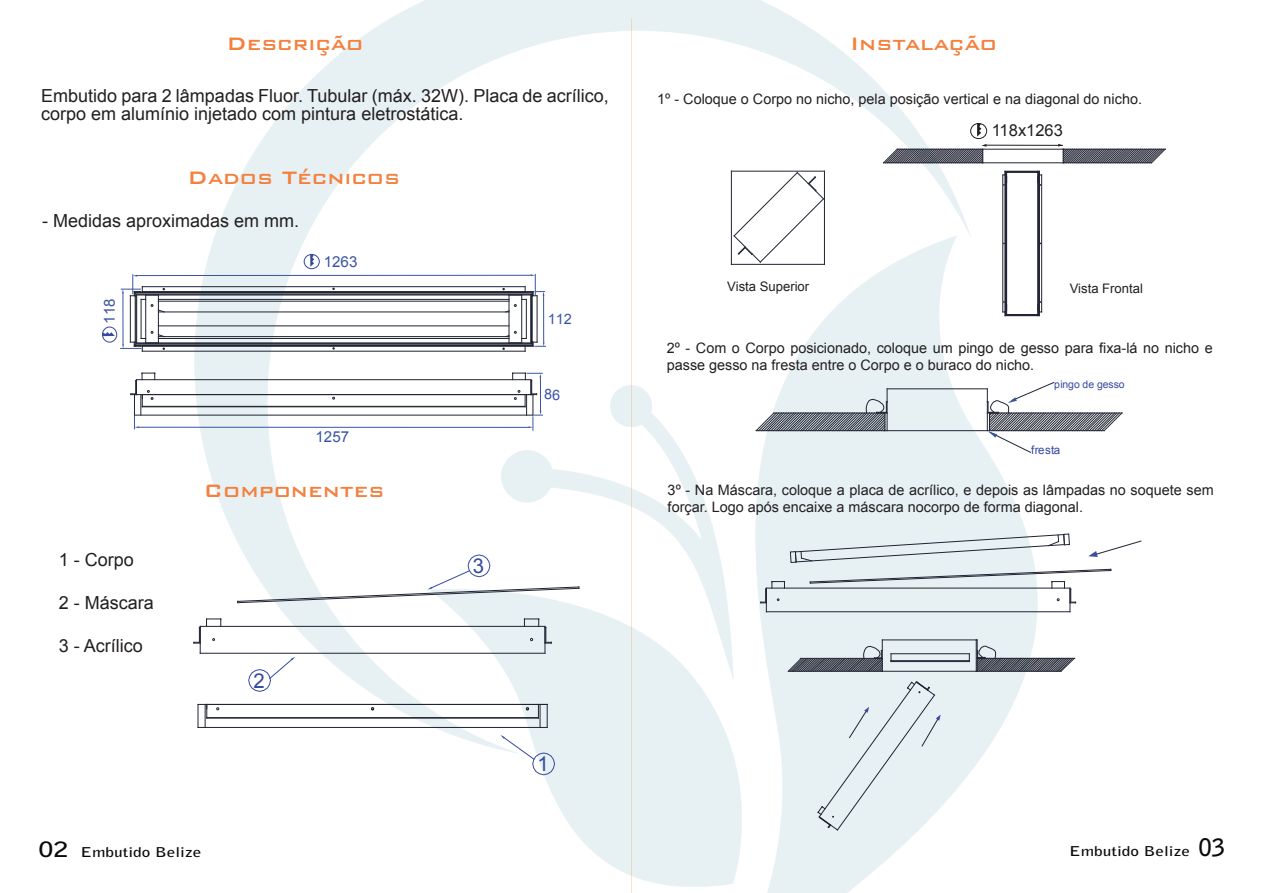
<style>
.page{position:relative;width:1263px;height:893px;background:#fff}
.page>*{position:absolute;margin:0;border:0;box-sizing:border-box;transform-origin:0 0}
.t1{font:500 24px "Bank Gothic BT";color:#f4803d}
.t2{font:20.4px "Arial";color:#354a9f}
.t3{font:18px/18px "Arial";color:#231f20}
.t4{font:16.5px "Arial";color:#231f20}
.t5{font:15.15px "Arial";color:#3a54a4}
.t6{font:14.85px "Arial";letter-spacing:-.005em;color:#0b090c}
.t7{font:14.4px/17.2px "Arial";color:#231f20}
.t8{font:700 13.5px "Bell Gothic Std";color:#0c090d;scale:1.28 1}
.t9{font:13.05px "Arial";color:#231f20}
.t10{font:11.55px "Arial";color:#354a9f}
.t11{font:10.5px "Arial";letter-spacing:-.005em;color:#354a9f}
.s1{font-size:21px}
.s2{font-size:24px;color:#0b090d}
</style>
<div class="page">
<img style="left:194px;top:0;width:844px;height:893px">
<svg style="left:500px;top:735px;width:55px;height:40px"></svg>
<svg style="left:248px;top:657px;width:47px;height:35px"></svg>
<hr style="left:985px;top:145px;width:77px;height:1px;background:#231f20">
<div style="left:970px;top:123px;width:17px;height:16px;border:1px solid #231f20;border-radius:50%"></div>
<svg style="left:977px;top:124px;width:4px;height:13px"></svg>
<svg style="left:734px;top:172px;width:90px;height:91px"></svg>
<hr style="left:731px;top:171px;width:1px;height:93px;background:#202432">
<hr style="left:731px;top:171px;width:93px;height:1px;background:#202432">
<hr style="left:824px;top:171px;width:1px;height:93px;background:#202432">
<hr style="left:731px;top:264px;width:93px;height:1px;background:#202432">
<svg style="left:883px;top:144px;width:103px;height:19px"></svg>
<svg style="left:1058px;top:144px;width:108px;height:19px"></svg>
<hr style="left:1063px;top:163px;width:88px;height:1px;background:#202432">
<hr style="left:1063px;top:149px;width:102px;height:1px;background:#202432">
<hr style="left:883px;top:163px;width:100px;height:1px;background:#202432">
<hr style="left:897px;top:149px;width:86px;height:1px;background:#202432">
<hr style="left:983px;top:149px;width:80px;height:1px;background:#202432">
<hr style="left:983px;top:163px;width:80px;height:1px;background:#202432">
<hr style="left:887px;top:389px;width:100px;height:1px;background:#202432">
<hr style="left:885px;top:430px;width:104px;height:1px;background:#202432">
<svg style="left:756px;top:389px;width:132px;height:42px;background:#b3bbc0"></svg>
<hr style="left:882px;top:640px;width:94px;height:1px;background:#202432">
<hr style="left:882px;top:671px;width:94px;height:1px;background:#202432">
<hr style="left:882px;top:640px;width:1px;height:31px;background:#202432">
<hr style="left:891px;top:653px;width:78px;height:1px;background:#202432">
<hr style="left:891px;top:660px;width:78px;height:1px;background:#202432">
<hr style="left:891px;top:661px;width:78px;height:1px;background:#202432">
<svg style="left:788px;top:646px;width:95px;height:26px;background:#939ba2"></svg>
<svg style="left:976px;top:640px;width:99px;height:32px"></svg>
<svg style="left:987px;top:382px;width:135px;height:71px"></svg>
<hr style="left:136px;top:275px;width:395px;height:1px;background:#3a54a4">
<hr style="left:138px;top:427px;width:391px;height:1px;background:#3a54a4">
<div style="left:304px;top:254px;width:16px;height:15px;border:1px solid #354a9f;border-radius:50%"></div>
<svg style="left:310px;top:255px;width:4px;height:12px"></svg>
<div style="left:102px;top:327px;width:15px;height:16px;border:1px solid #354a9f;border-radius:50%"></div>
<hr style="left:543px;top:295px;width:1px;height:48px;background:#3a54a4">
<hr style="left:123px;top:293px;width:1px;height:51px;background:#3a54a4">
<hr style="left:135px;top:293px;width:397px;height:1px;background:#202432">
<hr style="left:142px;top:345px;width:383px;height:1px;background:#202432">
<hr style="left:142px;top:346px;width:383px;height:1px;background:#202432">
<hr style="left:142px;top:351px;width:383px;height:1px;background:#202432">
<hr style="left:142px;top:292px;width:383px;height:1px;background:#202432">
<hr style="left:142px;top:291px;width:383px;height:1px;background:#202432">
<hr style="left:142px;top:286px;width:383px;height:1px;background:#202432">
<hr style="left:137px;top:295px;width:394px;height:1px;background:#202432">
<hr style="left:530px;top:295px;width:1px;height:48px;background:#202432">
<hr style="left:526px;top:299px;width:1px;height:39px;background:#202432">
<hr style="left:141px;top:299px;width:1px;height:39px;background:#202432">
<hr style="left:136px;top:294px;width:395px;height:1px;background:#202432">
<hr style="left:136px;top:343px;width:395px;height:1px;background:#202432">
<hr style="left:136px;top:294px;width:1px;height:50px;background:#202432">
<hr style="left:531px;top:296px;width:1px;height:46px;background:#202432">
<hr style="left:532px;top:296px;width:1px;height:46px;background:#202432">
<hr style="left:537px;top:296px;width:1px;height:46px;background:#202432">
<hr style="left:135px;top:296px;width:1px;height:46px;background:#202432">
<hr style="left:130px;top:296px;width:1px;height:46px;background:#202432">
<hr style="left:521px;top:295px;width:1px;height:48px;background:#202432">
<hr style="left:509px;top:295px;width:1px;height:48px;background:#202432">
<hr style="left:145px;top:295px;width:1px;height:48px;background:#202432">
<hr style="left:158px;top:295px;width:1px;height:48px;background:#202432">
<hr style="left:134px;top:415px;width:399px;height:1px;background:#202432">
<hr style="left:142px;top:394px;width:383px;height:1px;background:#202432">
<hr style="left:142px;top:407px;width:383px;height:1px;background:#202432">
<hr style="left:142px;top:406px;width:383px;height:1px;background:#202432">
<hr style="left:136px;top:379px;width:395px;height:1px;background:#202432">
<svg style="left:131px;top:373px;width:24px;height:56px"></svg>
<hr style="left:158px;top:336px;width:351px;height:1px;background:#202432">
<hr style="left:158px;top:312px;width:351px;height:1px;background:#202432">
<hr style="left:158px;top:301px;width:351px;height:1px;background:#202432">
<hr style="left:158px;top:299px;width:351px;height:1px;background:#202432">
<hr style="left:158px;top:326px;width:351px;height:1px;background:#202432">
<hr style="left:158px;top:338px;width:351px;height:1px;background:#202432">
<svg style="left:502px;top:331px;width:44px;height:20px"></svg>
<svg style="left:121px;top:274px;width:44px;height:38px"></svg>
<svg style="left:103px;top:331px;width:62px;height:20px"></svg>
<hr style="left:200px;top:626px;width:345px;height:1px;background:#202432">
<hr style="left:200px;top:653px;width:345px;height:1px;background:#202432">
<svg style="left:545px;top:626px;width:7px;height:27px"></svg>
<svg style="left:194px;top:619px;width:27px;height:34px"></svg>
<svg style="left:524px;top:619px;width:15px;height:7px"></svg>
<hr style="left:198px;top:704px;width:349px;height:1px;background:#202432">
<hr style="left:198px;top:727px;width:349px;height:1px;background:#202432">
<svg style="left:198px;top:705px;width:1px;height:22px"></svg>
<hr style="left:207px;top:718px;width:331px;height:1px;background:#202432">
<svg style="left:538px;top:704px;width:10px;height:23px"></svg>
<svg style="left:205px;top:705px;width:2px;height:22px"></svg>
<hr style="left:207px;top:717px;width:331px;height:1px;background:#202432">
<svg style="left:237px;top:554px;width:343px;height:49px"></svg>
<hr style="left:1005px;top:175px;width:1px;height:137px;background:#202432">
<hr style="left:1002px;top:175px;width:1px;height:137px;background:#202432">
<hr style="left:1039px;top:175px;width:1px;height:137px;background:#202432">
<hr style="left:1041px;top:175px;width:1px;height:137px;background:#202432">
<hr style="left:1037px;top:172px;width:1px;height:143px;background:#202432">
<hr style="left:1007px;top:314px;width:31px;height:1px;background:#202432">
<hr style="left:1038px;top:172px;width:1px;height:143px;background:#202432">
<hr style="left:1006px;top:172px;width:1px;height:143px;background:#202432">
<hr style="left:1006px;top:172px;width:32px;height:1px;background:#202432">
<svg style="left:1003px;top:301px;width:5px;height:15px"></svg>
<svg style="left:1003px;top:171px;width:5px;height:15px"></svg>
<hr style="left:1005px;top:315px;width:32px;height:1px;background:#202432">
<svg style="left:1037px;top:301px;width:5px;height:15px"></svg>
<svg style="left:1037px;top:171px;width:5px;height:15px"></svg>
<hr style="left:1005px;top:171px;width:32px;height:1px;background:#202432">
<div style="left:990px;top:118px;width:84px;height:23px;background:#fff"></div>
<hr style="left:766px;top:588px;width:304px;height:1px;background:#202432">
<hr style="left:766px;top:611px;width:304px;height:1px;background:#202432">
<svg style="left:760px;top:581px;width:25px;height:31px"></svg>
<svg style="left:810px;top:569px;width:301px;height:43px"></svg>
<div style="left:817px;top:681px;width:124px;height:149px;background:#e7f1f4"></div>
<svg style="left:790px;top:534px;width:280px;height:29px;background:#dae2e6"></svg>
<svg style="left:1088px;top:541px;width:53px;height:16px"></svg>
<svg style="left:512px;top:373px;width:48px;height:58px"></svg>
<svg style="left:502px;top:274px;width:69px;height:50px"></svg>
<h1 class="t1" style="left:226px;top:31px;width:138px">Descrição</h1>
<p class="t3" style="left:41px;top:87px;width:569px">Embutido para 2 lâmpadas Fluor. Tubular (máx. 32W). Placa de acrílico, corpo em alumínio injetado com pintura eletrostática.</p>
<h1 class="t1" style="left:187px;top:164px;width:214px">Dados Técnicos</h1>
<p class="t3" style="left:42px;top:212px;width:259px">- Medidas aproximadas em mm.</p>
<p class="t5" style="left:100px;top:324px;width:27px;rotate:-90deg">118</p>
<p class="t5" style="left:324px;top:252px;width:35px">1263</p>
<p class="t5" style="left:315px;top:427px;width:35px">1257</p>
<p class="t3" style="left:59px;top:550px;width:77px">1 - Corpo</p>
<p class="t3" style="left:59px;top:594px;width:97px">2 - Máscara</p>
<p class="t3" style="left:59px;top:637px;width:86px">3 - Acrílico</p>
<h1 class="t1" style="left:204px;top:477px;width:182px">Componentes</h1>
<h2 class="t2" style="left:253px;top:667px;width:13px">2</h2>
<h2 class="t2" style="left:473px;top:552px;width:13px">3</h2>
<h2 class="t2" style="left:537px;top:750px;width:13px">1</h2>
<h1 class="t1" style="left:850px;top:31px;width:149px">Instalação</h1>
<p class="t7" style="left:657px;top:91px;width:486px">1º - Coloque o Corpo no nicho, pela posição vertical e na diagonal do nicho.</p>
<p class="t4" style="left:992px;top:120px;width:73px">118x1263</p>
<p class="t6" style="left:990px;top:122px;width:83px">127x127mm</p>
<p class="t9" style="left:727px;top:278px;width:84px">Vista Superior</p>
<p class="t9" style="left:1070px;top:280px;width:75px">Vista Frontal</p>
<p class="t7" style="left:667px;top:339px;width:547px">2º - Com o Corpo posicionado, coloque um pingo de gesso para fixa-lá no nicho e passe gesso na fresta entre o Corpo e o buraco do nicho.</p>
<p class="t11" style="left:1054px;top:377px;width:72px">pingo de gesso</p>
<p class="t10" style="left:1031px;top:442px;width:31px">fresta</p>
<p class="t7" style="left:668px;top:481px;width:547px">3º - Na Máscara, coloque a placa de acrílico, e depois as lâmpadas no soquete sem forçar. Logo após encaixe a máscara nocorpo de forma diagonal.</p>
<p class="t8" style="left:39px;top:843px;width:129px"><span class="s1">02</span> Embutido Belize</p>
<p class="t8" style="left:1069px;top:843px;width:123px">Embutido Belize <span class="s2">03</span></p>
</div>
